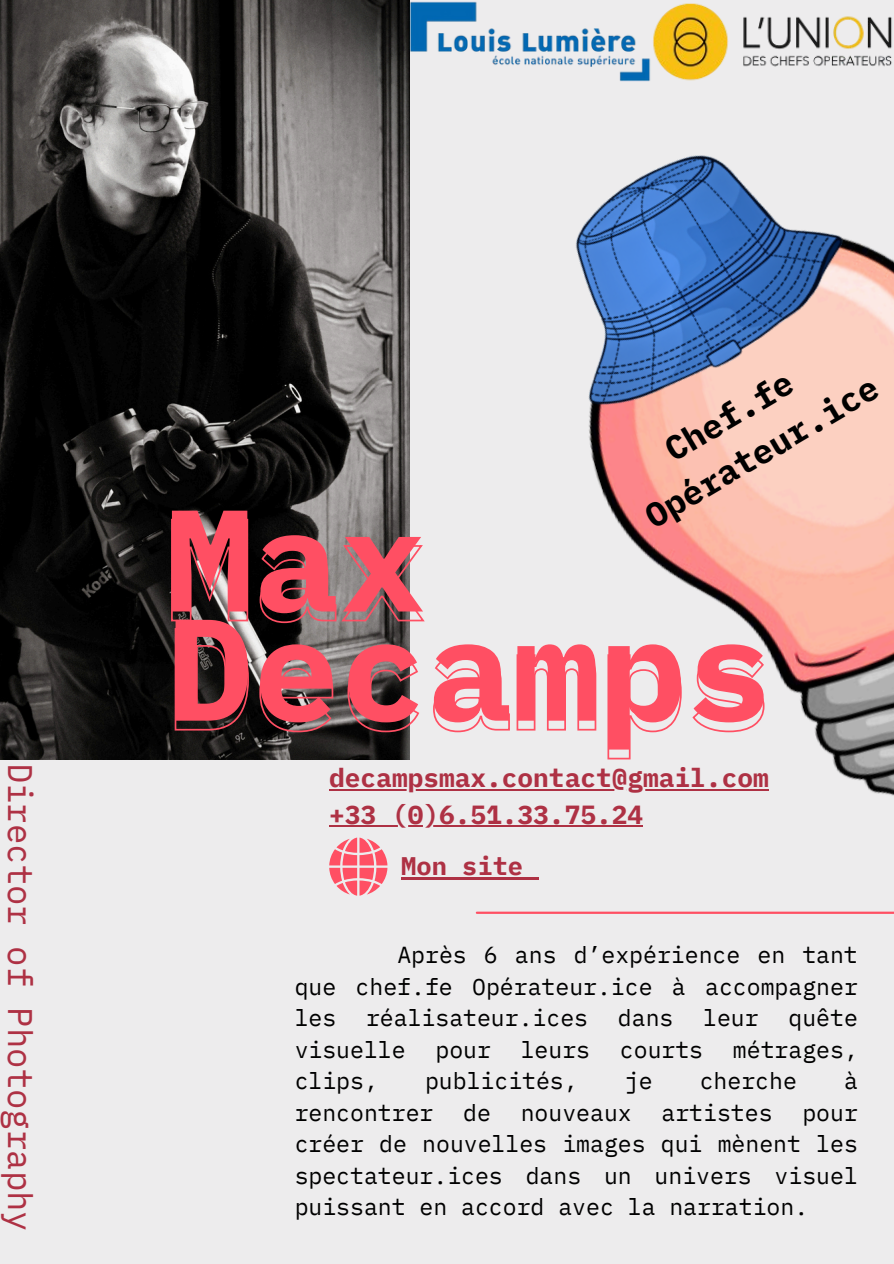
<style>
.page{position:relative;width:894px;height:1264px;background:#fff}
.page>*{position:absolute;margin:0;border:0;box-sizing:border-box;transform-origin:0 0}
.t1{font:700 144.45px/109.2px "IBM Plex Mono";color:#ff4f63}
.t2{font:34.05px "IBM Plex Mono";color:#ae3144}
.t3{font:700 33.9px/47.4px "IBM Plex Mono";color:#000;text-align:center}
.t4{font:700 26.1px "IBM Plex Mono";color:#ae3144}
.t5{font:700 25.35px "IBM Plex Mono";color:#ae3144}
.t6{font:23.1px/31.5px "IBM Plex Mono";color:#000;text-align:justify}
</style>
<div class="page">
<div style="left:0;top:0;width:893px;height:1263px;background:#edeced"></div>
<img style="left:0;top:0;width:351px;height:759px">
<svg style="left:170px;top:518px;width:181px;height:106px;background:#544142"></svg>
<svg style="left:174px;top:627px;width:177px;height:133px;background:#4a3d3d"></svg>
<img style="left:351px;top:0;width:542px;height:914px">
<img style="left:462px;top:63px;width:427px;height:402px">
<hr style="left:329px;top:788px;width:439px;height:2px;background:#ae3144">
<hr style="left:329px;top:825px;width:314px;height:1px;background:#ae3144">
<svg style="left:329px;top:837px;width:58px;height:58px"></svg>
<hr style="left:401px;top:877px;width:122px;height:2px;background:#ae3144">
<svg style="left:523px;top:877px;width:15px;height:2px"></svg>
<h4 class="t2" style="left:43px;top:762px;width:470px;rotate:90deg">Director of Photography</h4>
<h2 class="t3" style="left:611px;top:458px;width:265px;rotate:-31deg">Chef.fe<br>Opérateur.ice</h2>
<h1 class="t1" style="left:166px;top:502px;width:608px">Max<br>Decamps</h1>
<h3 class="t4" style="left:329px;top:760px;width:441px">decampsmax.contact@gmail.com</h3>
<h4 class="t4" style="left:329px;top:797px;width:315px">+33 (0)6.51.33.75.24</h4>
<p class="t5" style="left:401px;top:849px;width:123px">Mon site</p>
<p class="t6" style="left:294px;top:938px;width:564px;text-indent:103px">Après 6 ans d’expérience en tant que chef.fe Opérateur.ice à accompagner les</p>
<p class="t6" style="left:366px;top:1001px;width:223px">réalisateur.ices</p>
<p class="t6" style="left:617px;top:1001px;width:57px">dans</p>
<p class="t6" style="left:703px;top:1001px;width:57px">leur</p>
<p class="t6" style="left:788px;top:1001px;width:71px">quête</p>
<p class="t6" style="left:294px;top:1033px;width:112px">visuelle</p>
<p class="t6" style="left:435px;top:1033px;width:57px">pour</p>
<p class="t6" style="left:520px;top:1033px;width:71px">leurs</p>
<p class="t6" style="left:619px;top:1033px;width:85px">courts</p>
<p class="t6" style="left:732px;top:1033px;width:126px">métrages,</p>
<p class="t6" style="left:294px;top:1064px;width:85px">clips,</p>
<p class="t6" style="left:425px;top:1064px;width:154px">publicités,</p>
<p class="t6" style="left:624px;top:1064px;width:29px">je</p>
<p class="t6" style="left:699px;top:1064px;width:99px">cherche</p>
<p class="t6" style="left:843px;top:1064px;width:15px">à</p>
<p class="t6" style="left:294px;top:1096px;width:140px">rencontrer</p>
<p class="t6" style="left:463px;top:1096px;width:29px">de</p>
<p class="t6" style="left:520px;top:1096px;width:112px">nouveaux</p>
<p class="t6" style="left:661px;top:1096px;width:112px">artistes</p>
<p class="t6" style="left:294px;top:1096px;width:564px;text-indent:507px">pour créer de nouvelles images qui mènent les spectateur.ices dans un univers visuel puissant en accord avec la narration.</p>
</div>
